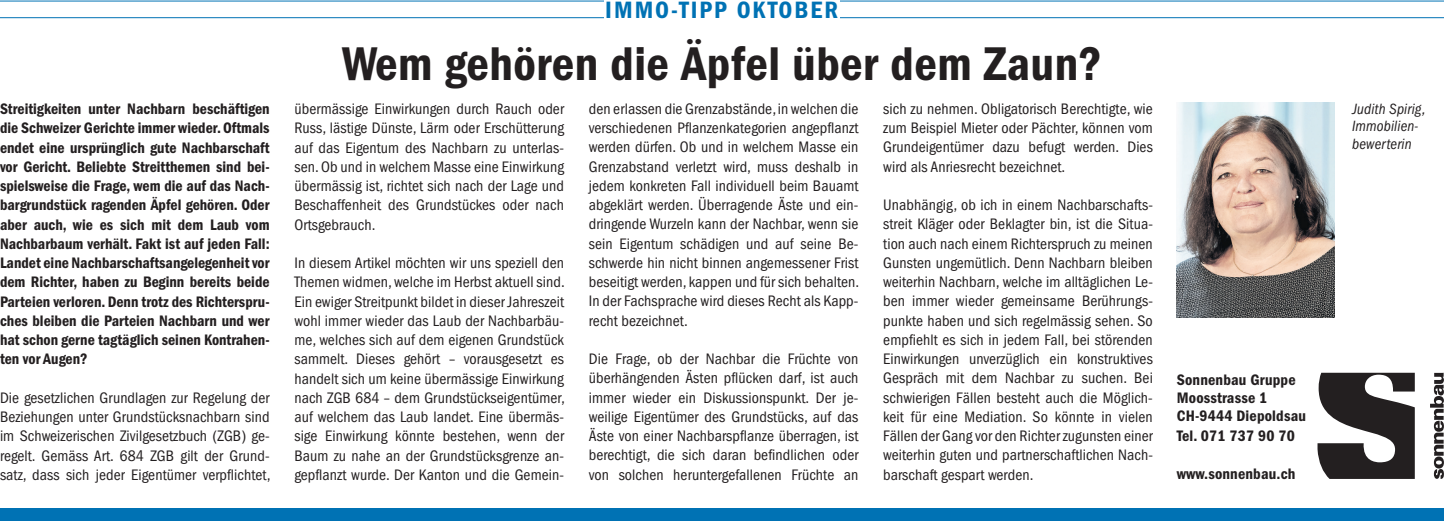
<style>
.page{position:relative;width:1444px;height:521px;background:#fff}
.page>*{position:absolute;margin:0;border:0;box-sizing:border-box;transform-origin:0 0}
.t1{font:600 condensed 49px "Franklin Gothic";letter-spacing:.01em;color:#231f20}
.t2{font:600 condensed 24.5px "Franklin Gothic";letter-spacing:.08em;color:#0072b4}
.t3{font:condensed 15.75px/19.2px "Franklin Gothic";letter-spacing:.005em;color:#231f20;text-align:justify}
.t4{font:600 condensed 15.75px/19.2px "Franklin Gothic";letter-spacing:.01em;color:#231f20;text-align:justify}
.t5{font:italic condensed 15.4px/17.2px "Franklin Gothic";letter-spacing:.01em;color:#231f20}
</style>
<div class="page">
<img style="left:1176px;top:103px;width:158px;height:214px">
<div style="left:0;top:508px;width:1444px;height:13px;background:#0072b4"></div>
<hr style="left:0;top:1px;width:1444px;height:1px;background:#0072b4">
<hr style="left:0;top:17px;width:1444px;height:1px;background:#0072b4">
<div style="left:604px;top:0;width:235px;height:30px;background:#fff"></div>
<svg style="left:1317px;top:373px;width:97px;height:106px"></svg>
<svg style="left:1430px;top:373px;width:13px;height:106px"></svg>
<p class="t4" style="left:0;top:99px;width:271px">Streitigkeiten unter Nachbarn beschäftigen die Schweizer Gerichte immer wieder. Oftmals endet eine ursprünglich gute Nachbarschaft vor Gericht. Beliebte Streitthemen sind bei&shy;spielsweise die Frage, wem die auf das Nach&shy;bargrundstück ragenden Äpfel gehören. Oder aber auch, wie es sich mit dem Laub vom Nachbarbaum verhält. Fakt ist auf jeden Fall:<br>Landet eine Nachbarschaftsangelegenheit vor dem Richter, haben zu Beginn bereits beide Parteien verloren. Denn trotz des Richterspru&shy;ches bleiben die Parteien Nachbarn und wer hat schon gerne tagtäglich seinen Kontrahen&shy;ten vor Augen?</p>
<p class="t3" style="left:0;top:388px;width:272px">Die gesetzlichen Grundlagen zur Regelung der Beziehungen unter Grundstücksnachbarn sind im Schweizerischen Zivilgesetzbuch (ZGB) ge&shy;regelt. Gemäss Art. 684 ZGB gilt der Grund&shy;satz, dass sich jeder Eigentümer verpflichtet,</p>
<h2 class="t2" style="left:605px;top:-4px;width:234px">IMMO-TIPP OKTOBER</h2>
<h1 class="t1" style="left:342px;top:35px;width:761px">Wem gehören die Äpfel über dem Zaun?</h1>
<p class="t3" style="left:294px;top:99px;width:271px">übermässige Einwirkungen durch Rauch oder Russ, lästige Dünste, Lärm oder Erschütterung auf das Eigentum des Nachbarn zu unterlas&shy;sen. Ob und in welchem Masse eine Einwirkung übermässig ist, richtet sich nach der Lage und Beschaffenheit des Grundstückes oder nach Ortsgebrauch.</p>
<p class="t3" style="left:294px;top:253px;width:272px">In diesem Artikel möchten wir uns speziell den Themen widmen, welche im Herbst aktuell sind.<br>Ein ewiger Streitpunkt bildet in dieser Jahreszeit wohl immer wieder das Laub der Nachbarbäu&shy;me, welches sich auf dem eigenen Grundstück sammelt. Dieses gehört – vorausgesetzt es handelt sich um keine übermässige Einwirkung nach ZGB 684 – dem Grundstückseigentümer, auf welchem das Laub landet. Eine übermäs&shy;sige Einwirkung könnte bestehen, wenn der Baum zu nahe an der Grundstücksgrenze an&shy;gepflanzt wurde. Der Kanton und die Gemein-</p>
<p class="t3" style="left:589px;top:99px;width:272px">den erlassen die Grenzabstände, in welchen die verschiedenen Pflanzenkategorien angepflanzt werden dürfen. Ob und in welchem Masse ein Grenzabstand verletzt wird, muss deshalb in jedem konkreten Fall individuell beim Bauamt abgeklärt werden. Überragende Äste und ein&shy;dringende Wurzeln kann der Nachbar, wenn sie sein Eigentum schädigen und auf seine Be&shy;schwerde hin nicht binnen angemessener Frist beseitigt werden, kappen und für sich behalten.<br>In der Fachsprache wird dieses Recht als Kapp&shy;recht bezeichnet.</p>
<p class="t3" style="left:589px;top:349px;width:271px">Die Frage, ob der Nachbar die Früchte von überhängenden Ästen pflücken darf, ist auch immer wieder ein Diskussionspunkt. Der je&shy;weilige Eigentümer des Grundstücks, auf das Äste von einer Nachbarspflanze überragen, ist berechtigt, die sich daran befindlichen oder von solchen heruntergefallenen Früchte an</p>
<p class="t3" style="left:883px;top:99px;width:271px">sich zu nehmen. Obligatorisch Berechtigte, wie zum Beispiel Mieter oder Pächter, können vom Grundeigentümer dazu befugt werden. Dies wird als Anriesrecht bezeichnet.</p>
<p class="t3" style="left:883px;top:195px;width:271px">Unabhängig, ob ich in einem Nachbarschafts&shy;streit Kläger oder Beklagter bin, ist die Situa&shy;tion auch nach einem Richterspruch zu meinen Gunsten ungemütlich. Denn Nachbarn bleiben weiterhin Nachbarn, welche im alltäglichen Le&shy;ben immer wieder gemeinsame Berührungs&shy;punkte haben und sich regelmässig sehen. So empfiehlt es sich in jedem Fall, bei störenden Einwirkungen unverzüglich ein konstruktives Gespräch mit dem Nachbar zu suchen. Bei schwierigen Fällen besteht auch die Möglich&shy;keit für eine Mediation. So könnte in vielen Fällen der Gang vor den Richter zugunsten einer weiterhin guten und partnerschaftlichen Nach&shy;barschaft gespart werden.</p>
<p class="t4" style="left:1176px;top:370px;width:131px;line-height:18.7px;text-align:left">Sonnenbau Gruppe<br>Moosstrasse 1<br>CH-9444 Diepoldsau<br>Tel. 071 737 90 70</p>
<p class="t4" style="left:1176px;top:464px;width:120px">www.sonnenbau.ch</p>
<p class="t5" style="left:1352px;top:101px;width:75px">Judith Spirig,<br>Immobilien&shy;bewerterin</p>
</div>
